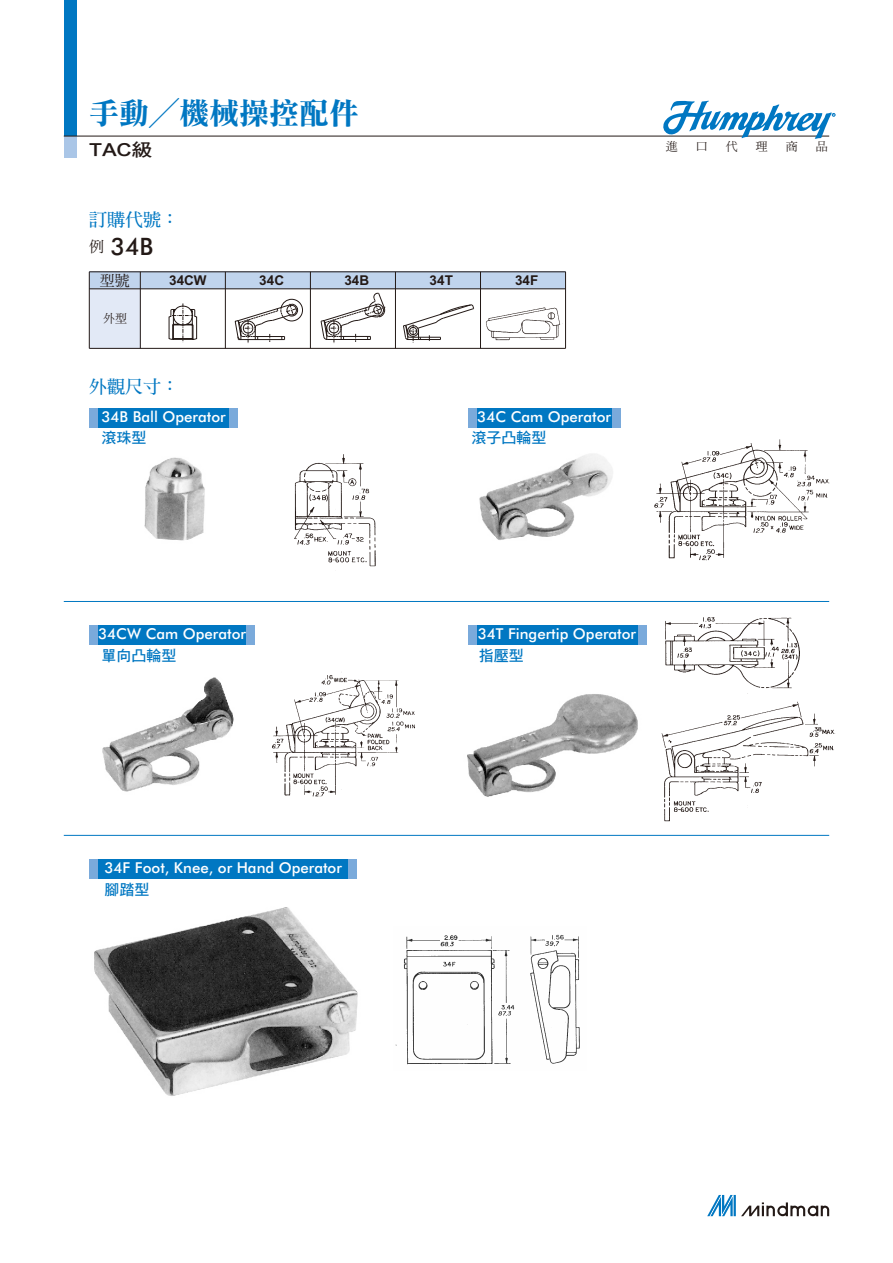
<style>
.page{position:relative;width:893px;height:1263px;background:#fff}
.page>*{position:absolute;margin:0;border:0;box-sizing:border-box;transform-origin:0 0}
.t1{font:30px "DF Li Song Bd WIN BF";color:#0077c2}
.t2{font:500 24px "Futura BT";color:#231916}
.t3{font:18px "DF Ming Bd HK BF";color:#0077c2}
.t4{font:18px "DF Hei Bd HKP BF";color:#231916;scale:1.18 1}
.t5{font:500 15px "Futura BT";color:#fff}
.t6{font:15px "DF Hei Bd HKP BF";color:#0077c2}
.t7{font:15px "DF Ming Md HK BF";color:#231916}
.t8{font:700 13.5px "Arial";color:#231916}
.t9{font:12px "DF Ming Md HK BF";color:#231916}
</style>
<div class="page">
<div style="left:64px;top:0;width:13px;height:136px;background:#0077c2"></div>
<div style="left:64px;top:136px;width:13px;height:21px;background:#aac6e7"></div>
<hr style="left:64px;top:136px;width:765px;height:1px;background:#231916">
<svg style="left:707px;top:1195px;width:122px;height:21px"></svg>
<img style="left:94px;top:907px;width:264px;height:189px">
<img style="left:467px;top:694px;width:171px;height:103px">
<img style="left:102px;top:677px;width:132px;height:115px">
<img style="left:468px;top:427px;width:153px;height:113px">
<img style="left:89px;top:427px;width:144px;height:114px">
<img style="left:294px;top:454px;width:82px;height:113px">
<img style="left:654px;top:439px;width:176px;height:122px">
<img style="left:661px;top:617px;width:175px;height:205px">
<img style="left:272px;top:672px;width:143px;height:125px">
<img style="left:395px;top:934px;width:185px;height:131px">
<div style="left:89px;top:272px;width:477px;height:17px;background:#c0d4ed"></div>
<div style="left:89px;top:289px;width:51px;height:59px;background:#e2e9f6"></div>
<hr style="left:89px;top:348px;width:477px;height:1px;background:#231916">
<hr style="left:89px;top:271px;width:477px;height:1px;background:#231916">
<hr style="left:89px;top:288px;width:477px;height:1px;background:#231916">
<hr style="left:140px;top:272px;width:1px;height:76px;background:#231916">
<hr style="left:89px;top:272px;width:1px;height:76px;background:#231916">
<hr style="left:565px;top:272px;width:1px;height:76px;background:#231916">
<hr style="left:225px;top:272px;width:1px;height:76px;background:#231916">
<hr style="left:310px;top:272px;width:1px;height:76px;background:#231916">
<hr style="left:395px;top:272px;width:1px;height:76px;background:#231916">
<hr style="left:480px;top:272px;width:1px;height:76px;background:#231916">
<svg style="left:168px;top:303px;width:29px;height:39px"></svg>
<svg style="left:234px;top:299px;width:69px;height:44px"></svg>
<svg style="left:320px;top:293px;width:66px;height:50px"></svg>
<svg style="left:403px;top:304px;width:71px;height:38px"></svg>
<img style="left:486px;top:307px;width:75px;height:34px">
<div style="left:98px;top:408px;width:132px;height:19px;background:#0077c2"></div>
<div style="left:98px;top:625px;width:149px;height:19px;background:#0077c2"></div>
<div style="left:98px;top:859px;width:251px;height:19px;background:#0077c2"></div>
<div style="left:476px;top:408px;width:136px;height:19px;background:#0077c2"></div>
<div style="left:476px;top:625px;width:162px;height:19px;background:#0077c2"></div>
<div style="left:230px;top:408px;width:8px;height:19px;background:#7aaadb"></div>
<div style="left:247px;top:625px;width:8px;height:19px;background:#7aaadb"></div>
<div style="left:349px;top:859px;width:8px;height:19px;background:#7aaadb"></div>
<div style="left:612px;top:408px;width:9px;height:19px;background:#7aaadb"></div>
<div style="left:638px;top:625px;width:8px;height:19px;background:#7aaadb"></div>
<div style="left:89px;top:408px;width:9px;height:19px;background:#7aaadb"></div>
<div style="left:89px;top:625px;width:9px;height:19px;background:#7aaadb"></div>
<div style="left:89px;top:859px;width:9px;height:19px;background:#7aaadb"></div>
<div style="left:468px;top:408px;width:8px;height:19px;background:#7aaadb"></div>
<div style="left:468px;top:625px;width:8px;height:19px;background:#7aaadb"></div>
<hr style="left:64px;top:601px;width:765px;height:1px;background:#0077c2">
<hr style="left:64px;top:835px;width:765px;height:1px;background:#0077c2">
<svg style="left:662px;top:100px;width:173px;height:39px"></svg>
<h1 class="t1" style="left:89px;top:98px;width:271px">手動╱機械操控配件</h1>
<p class="t4" style="left:89px;top:141px;width:55px">TAC級</p>
<p class="t9" style="left:666px;top:140px;width:13px">進</p>
<p class="t9" style="left:696px;top:140px;width:13px">口</p>
<p class="t9" style="left:726px;top:140px;width:13px">㈹</p>
<p class="t9" style="left:756px;top:140px;width:13px">理</p>
<p class="t9" style="left:786px;top:140px;width:13px">商</p>
<p class="t9" style="left:816px;top:140px;width:13px">品</p>
<p class="t3" style="left:89px;top:210px;width:91px">訂購㈹號：</p>
<h2 class="t2" style="left:89px;top:237px;width:66px"><sup>例</sup> 34B</h2>
<p class="t7" style="left:100px;top:273px;width:31px">型號</p>
<p class="t8" style="left:169px;top:275px;width:39px">34CW</p>
<p class="t8" style="left:259px;top:275px;width:26px">34C</p>
<p class="t8" style="left:344px;top:275px;width:26px">34B</p>
<p class="t8" style="left:430px;top:275px;width:25px">34T</p>
<p class="t8" style="left:515px;top:275px;width:25px">34F</p>
<p class="t9" style="left:103px;top:313px;width:25px">外型</p>
<p class="t3" style="left:89px;top:378px;width:91px">外觀尺寸：</p>
<p class="t5" style="left:101px;top:411px;width:126px">34B Ball Operator</p>
<p class="t6" style="left:101px;top:430px;width:46px">滾珠型</p>
<p class="t5" style="left:98px;top:628px;width:149px">34CW Cam Operator</p>
<p class="t6" style="left:101px;top:647px;width:76px">單向凸輪型</p>
<p class="t5" style="left:104px;top:862px;width:239px">34F Foot, Knee, or Hand Operator</p>
<p class="t6" style="left:104px;top:882px;width:46px">腳踏型</p>
<p class="t5" style="left:477px;top:411px;width:135px">34C Cam Operator</p>
<p class="t6" style="left:471px;top:430px;width:76px">滾子凸輪型</p>
<p class="t5" style="left:478px;top:628px;width:160px">34T Fingertip Operator</p>
<p class="t6" style="left:479px;top:647px;width:46px">指壓型</p>
</div>
